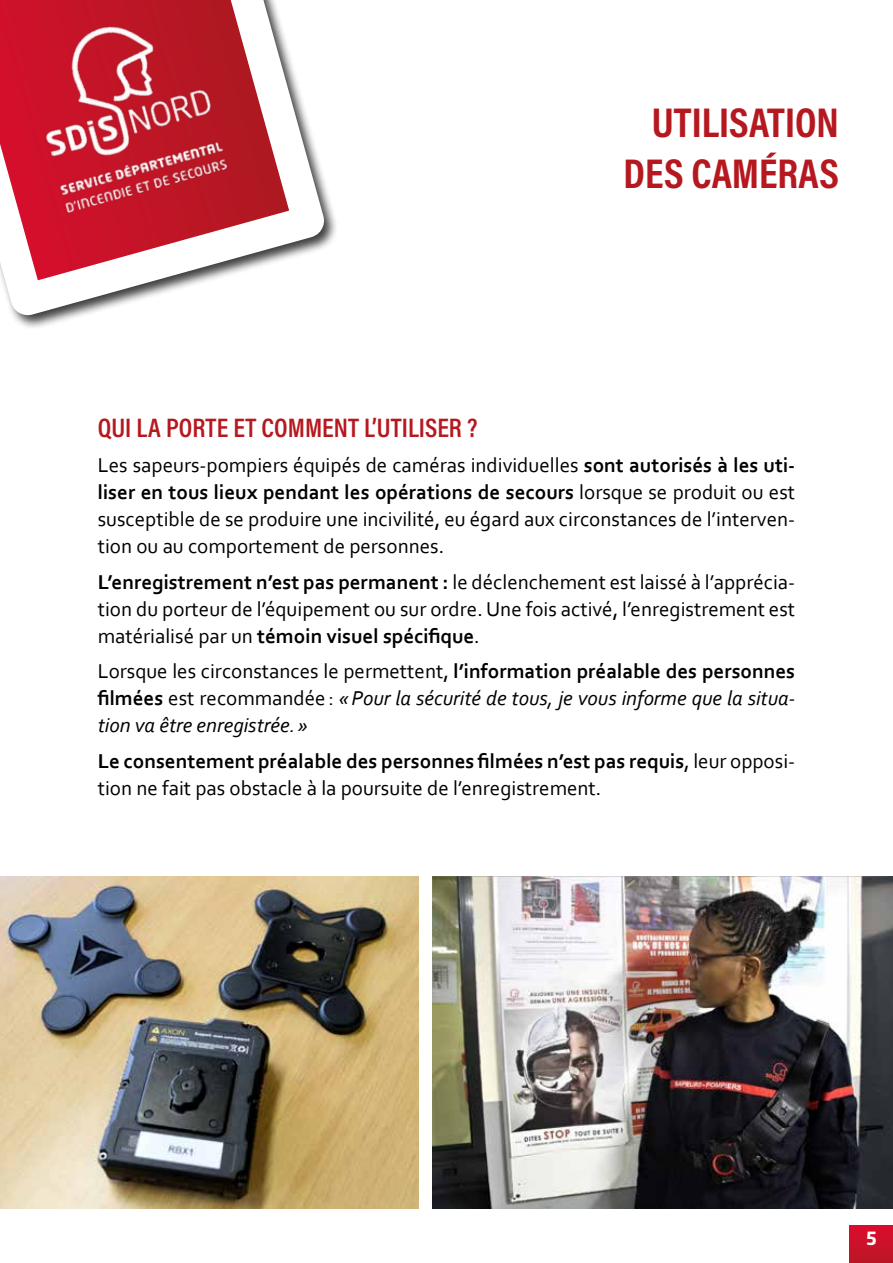
<style>
.page{position:relative;width:893px;height:1263px;background:#fff}
.page>*{position:absolute;margin:0;border:0;box-sizing:border-box;transform-origin:0 0}
.t1{font:42px/50.4px "Acumin Variable Concept";letter-spacing:-.14em;color:#b6181f;text-align:right}
.t2{font:27px "Acumin Variable Concept";letter-spacing:-.155em;color:#b6181f}
.t3{font:21px/27px "Corbel";color:#000;text-align:justify}
.t4{font:italic 21px/27px "Corbel";color:#000;text-align:justify}
.t5{font:700 18px "Neo Sans";color:#fff}
.s1{font-weight:700}
.s2{font-style:normal}
.s3{font-weight:700;font-style:normal}
</style>
<div class="page">
<svg style="left:850px;top:1226px;width:43px;height:37px;background:#ca1129"></svg>
<svg style="left:0;top:0;width:336px;height:328px"></svg>
<img style="left:5px;top:0;width:241px;height:230px">
<img style="left:432px;top:876px;width:461px;height:332px">
<img style="left:0;top:876px;width:418px;height:332px">
<h1 class="t1" style="left:623px;top:96px;width:225px">UTILISATION<br>DES CAMÉRAS</h1>
<p class="t2" style="left:98px;top:409px;width:384px">QUI LA PORTE ET COMMENT L’UTILISER ?</p>
<p class="t3" style="left:98px;top:451px;width:699px">Les sapeurs-pompiers équipés de caméras individuelles <span class="s1">sont autorisés à les uti&shy;liser en tous lieux pendant les opérations de secours</span> lorsque se produit ou est susceptible de se produire une incivilité, eu égard aux circonstances de l’interven&shy;tion ou au comportement de personnes.</p>
<p class="t3" style="left:98px;top:568px;width:699px"><span class="s1">L’enregistrement n’est pas permanent :</span> le déclenchement est laissé à l’apprécia&shy;tion du porteur de l’équipement ou sur ordre. Une fois activé, l’enregistrement est matérialisé par un <span class="s1">témoin visuel spécifique</span>.</p>
<p class="t4" style="left:98px;top:657px;width:699px"><span class="s2">Lorsque les circonstances le permettent,</span> <span class="s3">l’information préalable des personnes filmées</span> <span class="s2">est recommandée:</span> «Pour la sécurité de tous, je vous informe que la situa&shy;tion va être enregistrée. »</p>
<p class="t3" style="left:98px;top:747px;width:699px"><span class="s1">Le consentement préalable des personnes filmées n’est pas requis</span>, leur opposi&shy;tion ne fait pas obstacle à la poursuite de l’enregistrement.</p>
<p class="t5" style="left:866px;top:1231px;width:13px">5</p>
</div>
